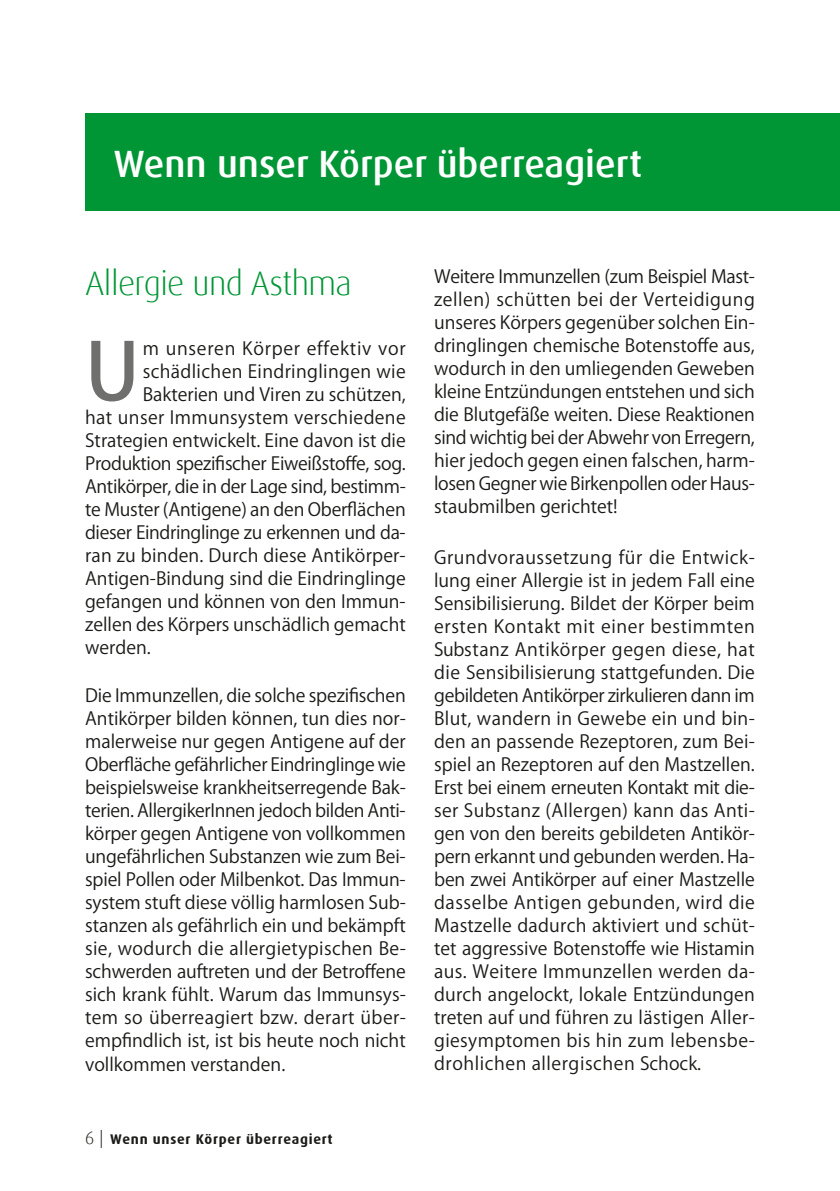
<style>
.page{position:relative;width:840px;height:1191px;background:#fff}
.page>*{position:absolute;margin:0;border:0;box-sizing:border-box;transform-origin:0 0}
.t1{font:500 78.2px "Koz Go Pro";color:#6f6f6e}
.t2{font:500 38px "Dax";color:#fff}
.t3{font:300 34px "Dax";letter-spacing:-.02em;color:#009635}
.t4{font:18px/23px "Koz Go Pro";color:#1a1a18;text-align:justify}
.t5{font:18px "Koz Go Pro";letter-spacing:-.02em;color:#1a1a18}
.t6{font:18px "Koz Go Pro";letter-spacing:.02em;color:#1a1a18}
.t7{font:18px "Koz Go Pro";letter-spacing:.04em;color:#1a1a18}
.t8{font:14px "D Abold";letter-spacing:.05em;color:#1a1a18}
.s1{font-family:"Dax";font-weight:300;font-size:18px}
</style>
<div class="page">
<div style="left:85px;top:113px;width:754px;height:98px;background:#009635"></div>
<h2 class="t2" style="left:113px;top:143px;width:530px">Wenn unser Körper überreagiert</h2>
<h3 class="t3" style="left:85px;top:264px;width:268px">Allergie und Asthma</h3>
<h1 class="t1" style="left:85px;top:322px;width:56px">U</h1>
<p class="t7" style="left:143px;top:336px;width:264px">m unseren Körper effektiv vor</p>
<p class="t6" style="left:143px;top:359px;width:264px">schädlichen Eindringlingen wie</p>
<p class="t4" style="left:143px;top:383px;width:264px">Bakterien und Viren zu schützen,</p>
<p class="t6" style="left:85px;top:405px;width:322px">hat unser Immunsystem verschiedene</p>
<p class="t4" style="left:85px;top:429px;width:322px">Strategien entwickelt. Eine davon ist die</p>
<p class="t5" style="left:85px;top:451px;width:322px">Produktion spezifischer Eiweißstoffe, sog.</p>
<p class="t5" style="left:85px;top:474px;width:322px">Antikörper, die in der Lage sind, bestimm-</p>
<p class="t4" style="left:85px;top:498px;width:322px">te Muster (Antigene) an den Oberflächen</p>
<p class="t5" style="left:85px;top:520px;width:322px">dieser Eindringlinge zu erkennen und da-</p>
<p class="t4" style="left:85px;top:544px;width:322px">ran zu binden. Durch diese Antikörper-</p>
<p class="t4" style="left:85px;top:567px;width:322px">Antigen-Bindung sind die Eindringlinge</p>
<p class="t4" style="left:85px;top:590px;width:322px">gefangen und können von den Immun-</p>
<p class="t4" style="left:85px;top:613px;width:322px">zellen des Körpers unschädlich gemacht</p>
<p class="t4" style="left:85px;top:636px;width:67px">werden.</p>
<p class="t4" style="left:85px;top:684px;width:322px">Die Immunzellen, die solche spezifischen Antikörper bilden können, tun dies nor&shy;malerweise nur gegen Antigene auf der Oberfläche gefährlicher Eindringlinge wie beispielsweise krankheitserregende Bak&shy;terien. AllergikerInnen jedoch bilden Anti&shy;körper gegen Antigene von vollkommen ungefährlichen Substanzen wie zum Bei&shy;spiel Pollen oder Milbenkot. Das Immun&shy;system stuft diese völlig harmlosen Sub&shy;stanzen als gefährlich ein und bekämpft sie, wodurch die allergietypischen Be&shy;schwerden auftreten und der Betroffene sich krank fühlt. Warum das Immunsys&shy;tem so überreagiert bzw. derart über&shy;empfindlich ist, ist bis heute noch nicht vollkommen verstanden.</p>
<p class="t8" style="left:85px;top:1131px;width:249px"><span class="s1">6 |</span> Wenn unser Körper überreagiert</p>
<p class="t4" style="left:434px;top:265px;width:322px">Weitere Immunzellen (zum Beispiel Mast&shy;zellen) schütten bei der Verteidigung unseres Körpers gegenüber solchen Ein&shy;dringlingen chemische Botenstoffe aus, wodurch in den umliegenden Geweben kleine Entzündungen entstehen und sich die Blutgefäße weiten. Diese Reaktionen sind wichtig bei der Abwehr von Erregern, hier jedoch gegen einen falschen, harm&shy;losen Gegner wie Birkenpollen oder Haus&shy;staubmilben gerichtet!</p>
<p class="t4" style="left:434px;top:546px;width:322px">Grundvoraussetzung für die Entwick&shy;lung einer Allergie ist in jedem Fall eine Sensibilisierung. Bildet der Körper beim ersten Kontakt mit einer bestimmten Substanz Antikörper gegen diese, hat die Sensibilisierung stattgefunden. Die gebildeten Antikörper zirkulieren dann im Blut, wandern in Gewebe ein und bin&shy;den an passende Rezeptoren, zum Bei&shy;spiel an Rezeptoren auf den Mastzellen.<br>Erst bei einem erneuten Kontakt mit die&shy;ser Substanz (Allergen) kann das Anti&shy;gen von den bereits gebildeten Antikör&shy;pern erkannt und gebunden werden. Ha&shy;ben zwei Antikörper auf einer Mastzelle dasselbe Antigen gebunden, wird die Mastzelle dadurch aktiviert und schüt&shy;tet aggressive Botenstoffe wie Histamin aus. Weitere Immunzellen werden da&shy;durch angelockt, lokale Entzündungen treten auf und führen zu lästigen Aller&shy;giesymptomen bis hin zum lebensbe&shy;drohlichen allergischen Schock.</p>
</div>
